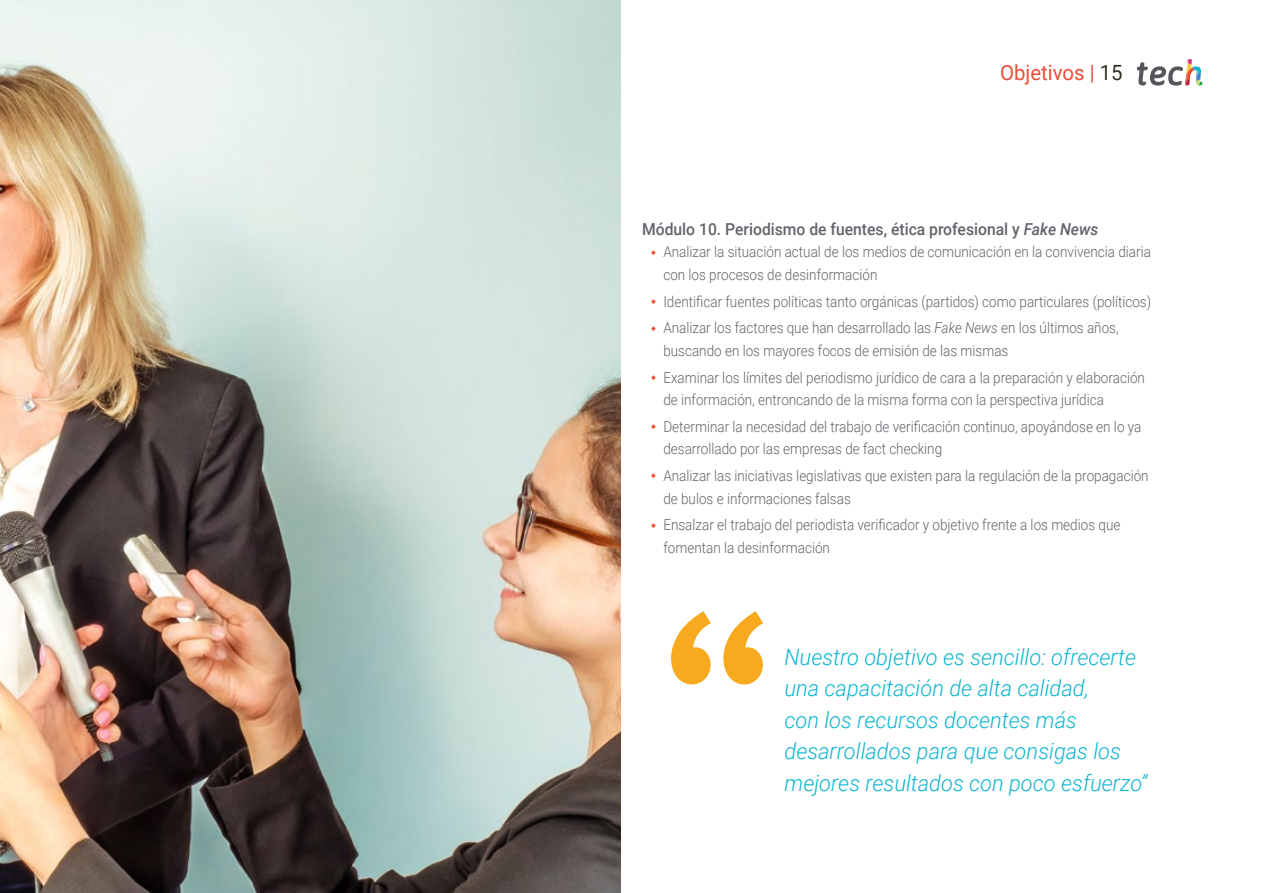
<style>
.page{position:relative;width:1263px;height:893px;background:#fff}
.page>*{position:absolute;margin:0;border:0;box-sizing:border-box;transform-origin:0 0}
.t1{font:italic 300 22.5px/31.5px "Roboto";color:#0fb6cf}
.t2{font:21px "Roboto";color:#e94d35}
.t3{font:500 16.5px "Roboto";color:#61646a;scale:.95 1}
.t4{font:300 15px/26.7px "Roboto";color:#61646a;scale:.9 1}
.s1{color:#312e20}
.s2{font-style:italic}
</style>
<div class="page">
<img style="left:0;top:0;width:621px;height:893px">
<svg style="left:1137px;top:59px;width:65px;height:27px"></svg>
<svg style="left:671px;top:611px;width:92px;height:73px"></svg>
<h2 class="t2" style="left:1000px;top:57px;width:124px">Objetivos | <span class="s1">15</span></h2>
<p class="t3" style="left:642px;top:217px;width:482px">Módulo 10. Periodismo de fuentes, ética profesional y <span class="s2">Fake News</span></p>
<p class="t4" style="left:663px;top:240px;width:543px;line-height:22.5px">Analizar la situación actual de los medios de comunicación en la convivencia diaria con los procesos de desinformación</p>
<p class="t4" style="left:663px;top:287px;width:543px">Identificar fuentes políticas tanto orgánicas (partidos) como particulares (políticos)<br>Analizar los factores que han desarrollado las <span class="s2">Fake News</span> en los últimos años,</p>
<p class="t4" style="left:663px;top:337px;width:537px">buscando en los mayores focos de emisión de las mismas<br>Examinar los límites del periodismo jurídico de cara a la preparación y elaboración</p>
<p class="t4" style="left:663px;top:386px;width:533px">de información, entroncando de la misma forma con la perspectiva jurídica<br>Determinar la necesidad del trabajo de verificación continuo, apoyándose en lo ya</p>
<p class="t4" style="left:663px;top:435px;width:541px">desarrollado por las empresas de fact checking<br>Analizar las iniciativas legislativas que existen para la regulación de la propagación</p>
<p class="t4" style="left:663px;top:484px;width:509px">de bulos e informaciones falsas<br>Ensalzar el trabajo del periodista verificador y objetivo frente a los medios que</p>
<p class="t4" style="left:663px;top:534px;width:187px">fomentan la desinformación</p>
<h1 class="t1" style="left:784px;top:640px;width:364px">Nuestro objetivo es sencillo: ofrecerte una capacitación de alta calidad,<br>con los recursos docentes más desarrollados para que consigas los mejores resultados con poco esfuerzo”</h1>
</div>
